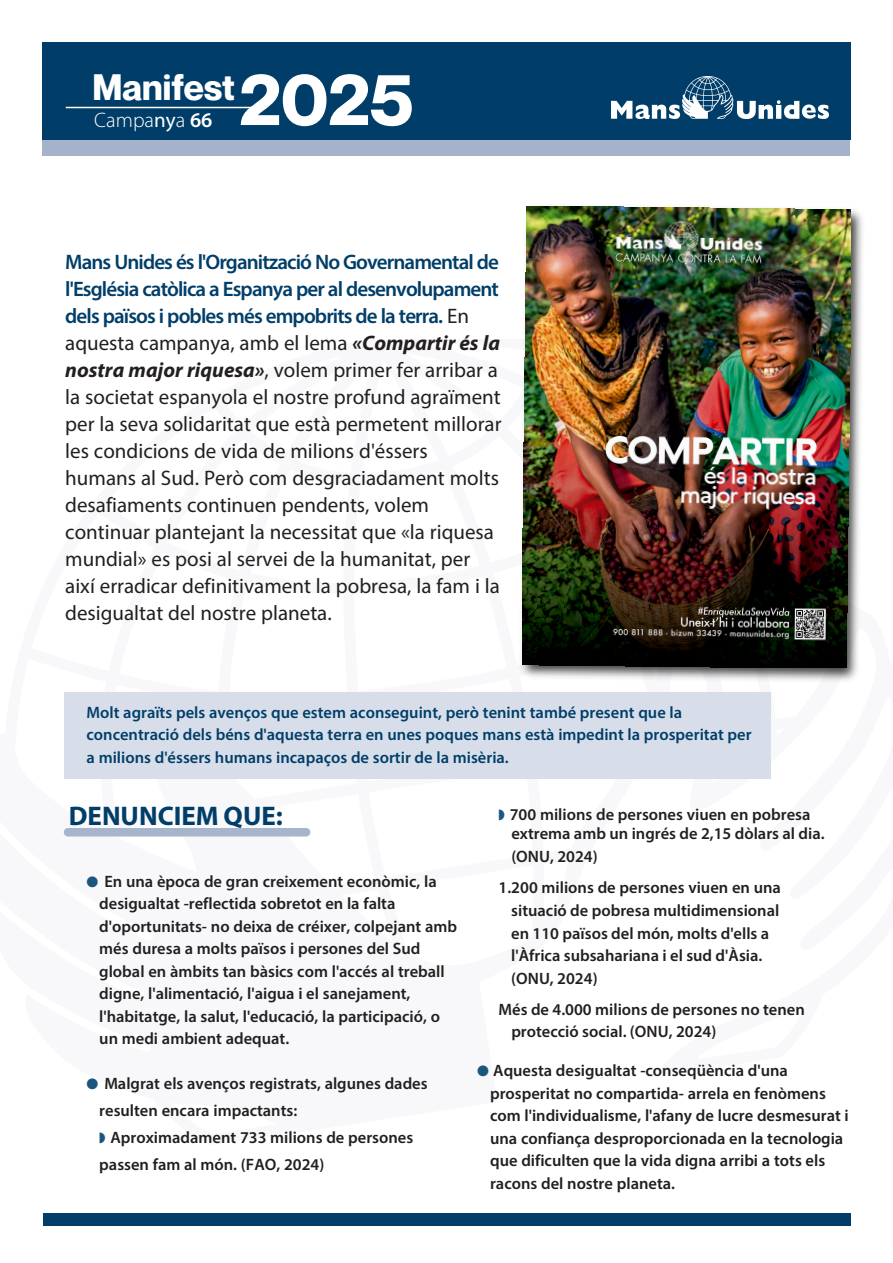
<style>
.page{position:relative;width:893px;height:1263px;background:#fff}
.page>*{position:absolute;margin:0;border:0;box-sizing:border-box;transform-origin:0 0}
.t1{font:700 72px "Neue Montreal";color:#fff}
.t2{font:700 36px "Neue Montreal";color:#fff}
.t3{font:700 27px "Myriad Pro";color:#003e69}
.t4{font:21px/27px "Myriad Pro";color:#231f20}
.t5{font:300 21px "Myriad Pro";color:#fff}
.t6{font:600 16.5px/22.5px "Myriad Pro";color:#231f20}
.t7{font:600 16.5px/22.5px "Myriad Pro";color:#003e69}
.s1{font-weight:400}
.s2{font-weight:600}
.s3{font-weight:600;color:#003e69}
.s4{font-weight:700;font-style:italic}
.s5{color:#1c567f}
</style>
<div class="page">
<div style="left:43px;top:140px;width:807px;height:16px;background:#a4b3cb"></div>
<div style="left:43px;top:43px;width:807px;height:97px;background:#003e69"></div>
<hr style="left:66px;top:107px;width:200px;height:1px;background:#fff">
<img style="left:519px;top:210px;width:344px;height:472px">
<img style="left:522px;top:206px;width:329px;height:462px">
<div style="left:64px;top:692px;width:706px;height:87px;background:#d8dee9"></div>
<div style="left:43px;top:1214px;width:807px;height:12px;background:#003e69"></div>
<div style="left:64px;top:828px;width:246px;height:8px;background:#a6b5cc;border-radius:4px"></div>
<div style="left:457px;top:43px;width:394px;height:97px;background:#003e69"></div>
<img style="left:612px;top:77px;width:217px;height:42px">
<p class="t1" style="left:239px;top:70px;width:176px">2025</p>
<p class="t2" style="left:92px;top:73px;width:144px">Manifest</p>
<p class="t5" style="left:94px;top:107px;width:120px">Campa<span class="s1">ny</span>a <span class="s2">66</span></p>
<p class="t4" style="left:65px;top:250px;width:438px"><span class="s3">Mans Unides és l'Organització No Governamental de l'Església catòlica a Espanya per al desenvolupament dels països i pobles més empobrits de la terra.</span> En aquesta campanya, amb el lema <span class="s4">«Compartir és la nostra major riquesa»</span>, volem primer fer arribar a la societat espanyola el nostre profund agraïment per la seva solidaritat que està permetent millorar les condicions de vida de milions d'éssers humans al Sud. Però com desgraciadament molts desafiaments continuen pendents, volem continuar plantejant la necessitat que «la riquesa mundial» es posi al servei de la humanitat, per així erradicar definitivament la pobresa, la fam i la desigualtat del nostre planeta.</p>
<p class="t7" style="left:87px;top:700px;width:667px">Molt agraïts pels avenços que estem aconseguint, però tenint també present que la concentració dels béns d'aquesta terra en unes poques mans està impedint la prosperitat per a milions d'éssers humans incapaços de sortir de la misèria.</p>
<p class="t3" style="left:69px;top:798px;width:216px">DENUNCIEM QUE:</p>
<p class="t6" style="left:99px;top:870px;width:359px;text-indent:-13px"><span class="s5">●</span> En una època de gran creixement econòmic, la desigualtat -reflectida sobretot en la falta d'oportunitats- no deixa de créixer, colpejant amb més duresa a molts països i persones del Sud global en àmbits tan bàsics com l'accés al treball digne, l'alimentació, l'aigua i el sanejament, l'habitatge, la salut, l'educació, la participació, o un medi ambient adequat.</p>
<p class="t6" style="left:87px;top:1072px;width:343px"><span class="s5">●</span> Malgrat els avenços registrats, algunes dades</p>
<p class="t6" style="left:99px;top:1099px;width:199px">resulten encara impactants:</p>
<p class="t6" style="left:110px;top:1126px;width:304px">Aproximadament 733 milions de persones</p>
<p class="t6" style="left:99px;top:1153px;width:227px">passen fam al món. (FAO, 2024)</p>
<p class="t6" style="left:510px;top:803px;width:316px;line-height:20px">700 milions de persones viuen en pobresa extrema amb un ingrés de 2,15 dòlars al dia.</p>
<p class="t6" style="left:511px;top:845px;width:88px">(ONU, 2024)</p>
<p class="t6" style="left:499px;top:875px;width:284px">1.200 milions de persones viuen en una</p>
<p class="t6" style="left:511px;top:899px;width:270px">situació de pobresa multidimensional en 110 països del món, molts d'ells a l'Àfrica subsahariana i el sud d'Àsia. (ONU, 2024)</p>
<p class="t6" style="left:511px;top:998px;width:295px;text-indent:-13px">Més de 4.000 milions de persones no tenen protecció social. (ONU, 2024)</p>
<p class="t6" style="left:490px;top:1059px;width:360px;text-indent:-13px"><span class="s5">●</span> Aquesta desigualtat -conseqüència d'una prosperitat no compartida- arrela en fenòmens com l'individualisme, l'afany de lucre desmesurat i una confiança desproporcionada en la tecnologia que dificulten que la vida digna arribi a tots els racons del nostre planeta.</p>
</div>
